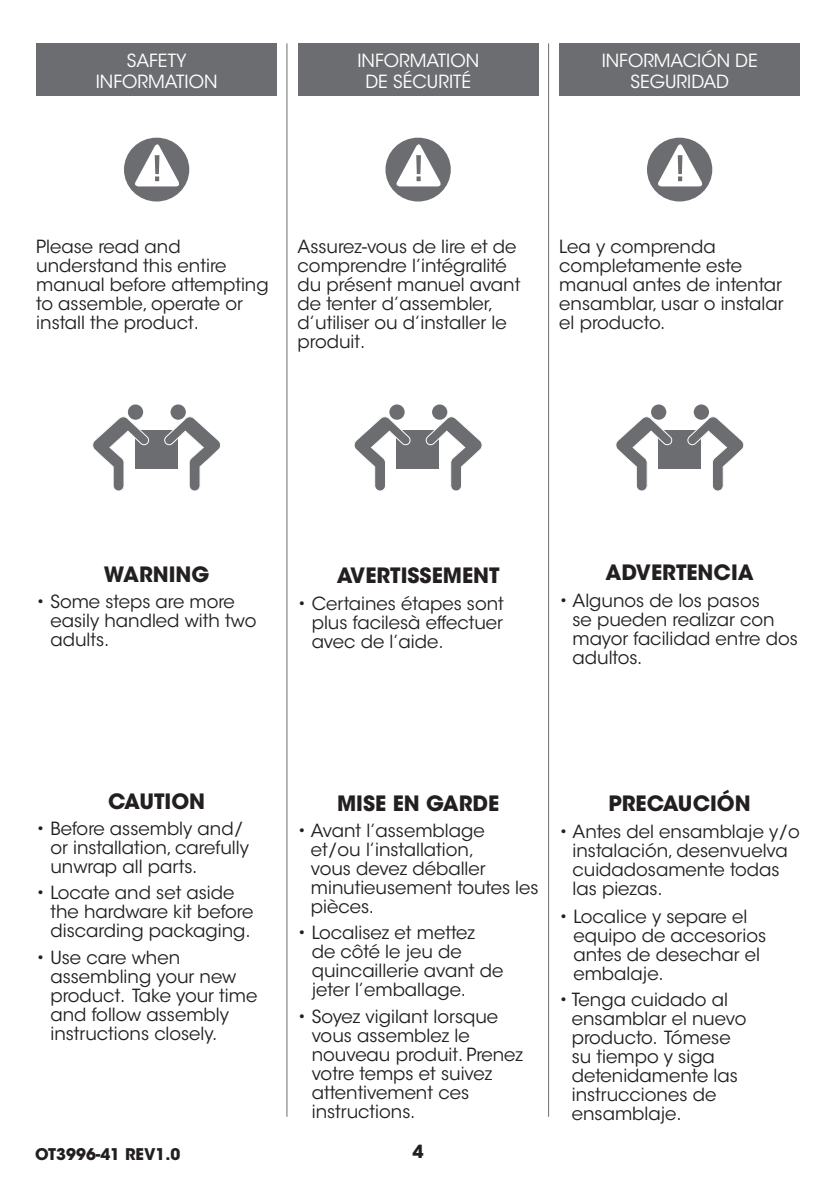
<style>
.page{position:relative;width:836px;height:1196px;background:#fff}
.page>*{position:absolute;margin:0;border:0;box-sizing:border-box;transform-origin:0 0}
.t1{font:700 21px "ITC Avant Garde Std";color:#231f20}
.t2{font:18px/19px "ITC Avant Garde Std";color:#231f20}
.t3{font:18px/21px "ITC Avant Garde Std";color:#fff;text-align:center}
.t4{font:700 18px "ITC Avant Garde Std";color:#231f20}
.t5{font:700 16px "ITC Avant Garde Std";color:#231f20}
</style>
<div class="page">
<div style="left:36px;top:43px;width:241px;height:53px;background:#6c6d70"></div>
<div style="left:298px;top:43px;width:240px;height:53px;background:#6c6d70"></div>
<div style="left:559px;top:43px;width:240px;height:53px;background:#6c6d70"></div>
<div style="left:124px;top:138px;width:65px;height:63px;background:#6c6d70;border-radius:50%"></div>
<svg style="left:133px;top:142px;width:48px;height:44px"></svg>
<div style="left:385px;top:138px;width:65px;height:63px;background:#6c6d70;border-radius:50%"></div>
<svg style="left:394px;top:142px;width:48px;height:44px"></svg>
<div style="left:646px;top:138px;width:66px;height:63px;background:#6c6d70;border-radius:50%"></div>
<svg style="left:656px;top:142px;width:47px;height:44px"></svg>
<div style="left:128px;top:404px;width:15px;height:15px;background:#6c6d70;border-radius:50%"></div>
<div style="left:170px;top:404px;width:16px;height:15px;background:#6c6d70;border-radius:50%"></div>
<div style="left:135px;top:430px;width:42px;height:39px;background:#6c6d70"></div>
<svg style="left:164px;top:416px;width:56px;height:75px"></svg>
<svg style="left:92px;top:416px;width:57px;height:75px"></svg>
<div style="left:389px;top:404px;width:15px;height:15px;background:#6c6d70;border-radius:50%"></div>
<div style="left:432px;top:404px;width:15px;height:15px;background:#6c6d70;border-radius:50%"></div>
<div style="left:396px;top:430px;width:43px;height:39px;background:#6c6d70"></div>
<svg style="left:425px;top:416px;width:57px;height:75px"></svg>
<svg style="left:354px;top:416px;width:57px;height:75px"></svg>
<div style="left:650px;top:404px;width:16px;height:15px;background:#6c6d70;border-radius:50%"></div>
<div style="left:693px;top:404px;width:15px;height:15px;background:#6c6d70;border-radius:50%"></div>
<div style="left:657px;top:430px;width:43px;height:39px;background:#6c6d70"></div>
<svg style="left:687px;top:416px;width:57px;height:75px"></svg>
<svg style="left:615px;top:416px;width:58px;height:75px"></svg>
<hr style="left:286px;top:43px;width:1px;height:1073px;background:#6c6d70">
<hr style="left:548px;top:43px;width:1px;height:1073px;background:#6c6d70">
<p class="t3" style="left:96px;top:50px;width:123px">SAFETY<br>INFORMATION</p>
<p class="t3" style="left:357px;top:50px;width:123px">INFORMATION<br>DE SÉCURITÉ</p>
<p class="t3" style="left:601px;top:50px;width:158px">INFORMACIÓN DE<br>SEGURIDAD</p>
<p class="t2" style="left:36px;top:237px;width:234px">Please read and understand this entire manual before attempting to assemble, operate or install the product.</p>
<p class="t2" style="left:297px;top:237px;width:224px">Assurez-vous de lire et de comprendre l’intégralité du présent manuel avant de tenter d’assembler, d’utiliser ou d’installer le produit.</p>
<p class="t2" style="left:559px;top:237px;width:226px">Lea y comprenda completamente este manual antes de intentar ensamblar, usar o instalar el producto.</p>
<p class="t1" style="left:104px;top:560px;width:107px">WARNING</p>
<p class="t2" style="left:50px;top:592px;width:207px;text-indent:-14px">• Some steps are more easily handled with two adults.</p>
<p class="t1" style="left:336px;top:562px;width:164px">AVERTISSEMENT</p>
<p class="t2" style="left:311px;top:593px;width:193px;text-align:justify;text-indent:-14px">• Certaines étapes sont plus facilesà effectuer avec de l’aide.</p>
<p class="t1" style="left:605px;top:559px;width:150px">ADVERTENCIA</p>
<p class="t2" style="left:572px;top:590px;width:227px;text-indent:-13px">• Algunos de los pasos<br>se pueden realizar con mayor facilidad entre dos adultos.</p>
<p class="t1" style="left:108px;top:787px;width:99px">CAUTION</p>
<p class="t2" style="left:50px;top:819px;width:200px;text-indent:-14px">• Before assembly and/ or installation, carefully unwrap all parts.</p>
<p class="t2" style="left:50px;top:883px;width:204px;text-indent:-14px">• Locate and set aside the hardware kit before discarding packaging.</p>
<p class="t2" style="left:50px;top:947px;width:208px;text-indent:-14px">• Use care when assembling your new product. Take your time and follow assembly instructions closely.</p>
<p class="t1" style="left:337px;top:789px;width:164px">MISE EN GARDE</p>
<p class="t2" style="left:311px;top:821px;width:229px;text-indent:-13px">• Avant l’assemblage et/ou l’installation,<br>vous devez déballer minutieusement toutes les pièces.</p>
<p class="t2" style="left:311px;top:923px;width:193px;text-indent:-14px">• Localisez et mettez<br>de côté le jeu de quincaillerie avant de jeter l’emballage.</p>
<p class="t2" style="left:311px;top:1006px;width:213px;text-indent:-14px">• Soyez vigilant lorsque vous assemblez le nouveau produit. Prenez votre temps et suivez attentivement ces instructions.</p>
<p class="t5" style="left:35px;top:1143px;width:147px">OT3996-41 REV1.0</p>
<p class="t4" style="left:412px;top:1139px;width:13px">4</p>
<p class="t1" style="left:608px;top:789px;width:144px">PRECAUCIÓN</p>
<p class="t2" style="left:572px;top:822px;width:229px;text-indent:-13px">• Antes del ensamblaje y/o instalación, desenvuelva cuidadosamente todas las piezas.</p>
<p class="t2" style="left:573px;top:907px;width:194px;text-indent:-14px">• Localice y separe el equipo de accesorios antes de desechar el embalaje.</p>
<p class="t2" style="left:571px;top:990px;width:176px;text-indent:-12px">• Tenga cuidado al ensamblar el nuevo producto. Tómese su tiempo y siga detenidamente las instrucciones de ensamblaje.</p>
</div>
